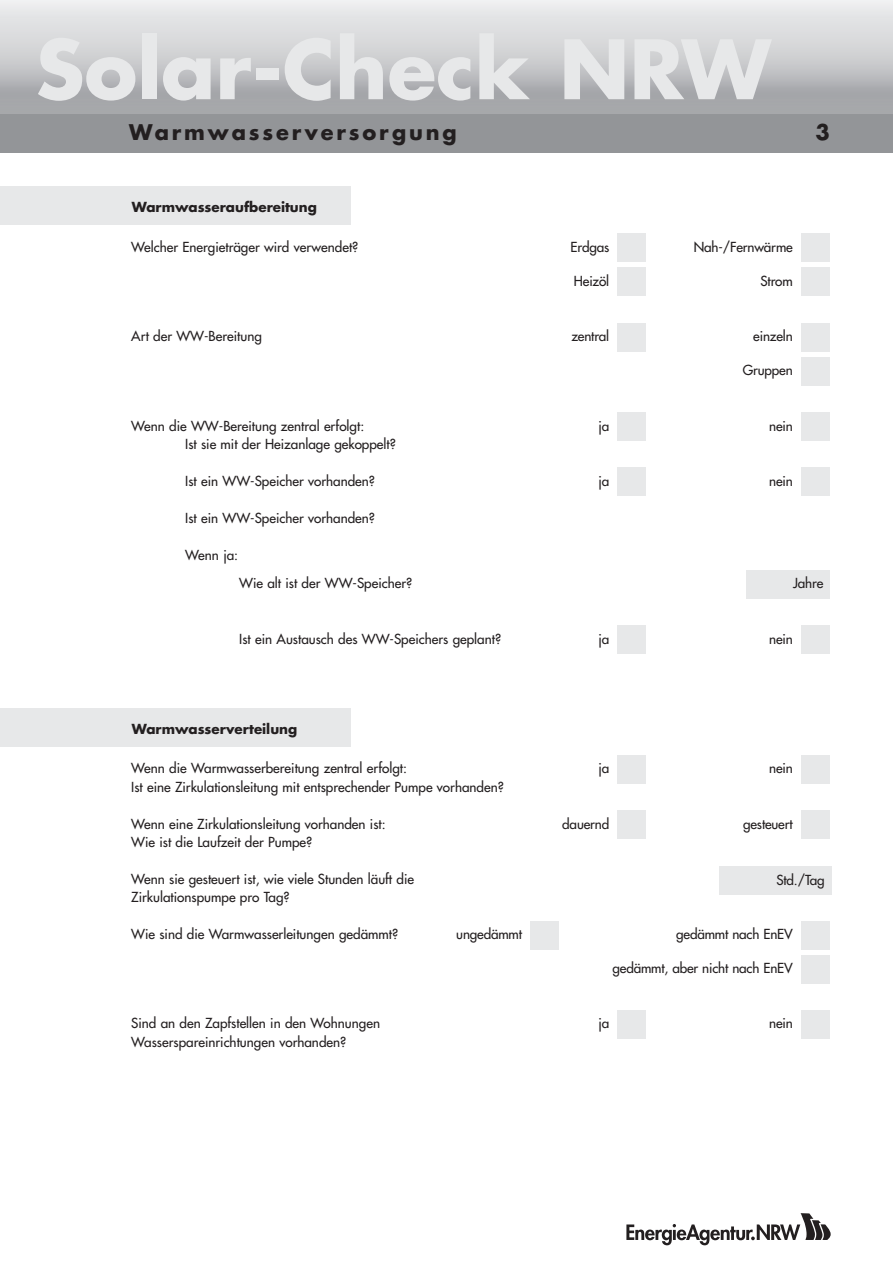
<style>
.page{position:relative;width:893px;height:1263px;background:#fff}
.page>*{position:absolute;margin:0;border:0;box-sizing:border-box;transform-origin:0 0}
.t1{font:700 79.5px "Futura";color:#e7e8e9}
.t2{font:700 21px "Futura";letter-spacing:.135em;color:#231f20}
.t3{font:13.5px/18.5px "Futura";color:#231f20}
.t4{font:700 13.5px "Futura";color:#231f20}
</style>
<div class="page">
<div style="left:719px;top:866px;width:112px;height:29px;background:#e7e8e9"></div>
<hr style="left:0;top:112px;width:892px;height:3px;background:#949699">
<hr style="left:0;top:109px;width:892px;height:3px;background:#97989c">
<hr style="left:0;top:106px;width:892px;height:3px;background:#999b9e">
<hr style="left:0;top:103px;width:892px;height:3px;background:#9b9da0">
<hr style="left:0;top:100px;width:892px;height:3px;background:#9e9fa3">
<hr style="left:0;top:97px;width:892px;height:3px;background:#a0a2a5">
<hr style="left:0;top:94px;width:892px;height:3px;background:#a3a4a8">
<hr style="left:0;top:91px;width:892px;height:3px;background:#a5a6aa">
<hr style="left:0;top:88px;width:892px;height:3px;background:#a8a9ad">
<hr style="left:0;top:85px;width:892px;height:3px;background:#aaabaf">
<hr style="left:0;top:82px;width:892px;height:3px;background:#adaeb2">
<hr style="left:0;top:79px;width:892px;height:3px;background:#afb0b4">
<hr style="left:0;top:76px;width:892px;height:3px;background:#b1b2b6">
<hr style="left:0;top:73px;width:892px;height:3px;background:#b4b5b8">
<hr style="left:0;top:70px;width:892px;height:3px;background:#b6b7bb">
<hr style="left:0;top:67px;width:892px;height:3px;background:#b9babd">
<hr style="left:0;top:64px;width:892px;height:3px;background:#bbbcbf">
<hr style="left:0;top:61px;width:892px;height:3px;background:#bebfc1">
<hr style="left:0;top:58px;width:892px;height:3px;background:#c0c1c4">
<hr style="left:0;top:56px;width:892px;height:2px;background:#c2c3c5">
<hr style="left:0;top:54px;width:892px;height:2px;background:#c3c4c7">
<hr style="left:0;top:52px;width:892px;height:2px;background:#c5c6c8">
<hr style="left:0;top:50px;width:892px;height:2px;background:#c7c8ca">
<hr style="left:0;top:48px;width:892px;height:2px;background:#c8c9cb">
<hr style="left:0;top:46px;width:892px;height:2px;background:#cacbcd">
<hr style="left:0;top:44px;width:892px;height:2px;background:#cbccce">
<hr style="left:0;top:42px;width:892px;height:2px;background:#cdced0">
<hr style="left:0;top:40px;width:892px;height:2px;background:#cfd0d2">
<hr style="left:0;top:37px;width:892px;height:3px;background:#d0d1d3">
<hr style="left:0;top:34px;width:892px;height:3px;background:#d3d4d6">
<hr style="left:0;top:31px;width:892px;height:3px;background:#d5d6d8">
<hr style="left:0;top:28px;width:892px;height:3px;background:#d8d9db">
<hr style="left:0;top:25px;width:892px;height:3px;background:#dadbdd">
<hr style="left:0;top:22px;width:892px;height:3px;background:#dcdddf">
<hr style="left:0;top:19px;width:892px;height:3px;background:#dfe0e2">
<hr style="left:0;top:16px;width:892px;height:3px;background:#e1e2e4">
<hr style="left:0;top:13px;width:892px;height:3px;background:#e4e5e7">
<hr style="left:0;top:10px;width:892px;height:3px;background:#e7e8e9">
<hr style="left:0;top:7px;width:892px;height:3px;background:#eaebec">
<hr style="left:0;top:4px;width:892px;height:3px;background:#ededee">
<hr style="left:0;top:1px;width:892px;height:3px;background:#f0f0f1">
<hr style="left:0;top:0;width:892px;height:1px;background:#f2f3f4">
<div style="left:0;top:187px;width:350px;height:38px;background:#e7e8e9"></div>
<div style="left:0;top:115px;width:892px;height:38px;background:#939598"></div>
<div style="left:617px;top:234px;width:29px;height:28px;background:#e7e8e9"></div>
<div style="left:801px;top:234px;width:28px;height:28px;background:#e7e8e9"></div>
<svg style="left:626px;top:1213px;width:204px;height:32px"></svg>
<div style="left:617px;top:268px;width:29px;height:28px;background:#e7e8e9"></div>
<div style="left:801px;top:268px;width:28px;height:28px;background:#e7e8e9"></div>
<div style="left:617px;top:323px;width:29px;height:29px;background:#e7e8e9"></div>
<div style="left:801px;top:323px;width:28px;height:29px;background:#e7e8e9"></div>
<div style="left:617px;top:412px;width:29px;height:29px;background:#e7e8e9"></div>
<div style="left:801px;top:412px;width:28px;height:29px;background:#e7e8e9"></div>
<div style="left:801px;top:357px;width:28px;height:29px;background:#e7e8e9"></div>
<div style="left:617px;top:467px;width:29px;height:29px;background:#e7e8e9"></div>
<div style="left:801px;top:467px;width:28px;height:29px;background:#e7e8e9"></div>
<div style="left:746px;top:570px;width:83px;height:29px;background:#e7e8e9"></div>
<div style="left:617px;top:625px;width:29px;height:29px;background:#e7e8e9"></div>
<div style="left:801px;top:625px;width:28px;height:29px;background:#e7e8e9"></div>
<div style="left:0;top:708px;width:350px;height:39px;background:#e7e8e9"></div>
<div style="left:617px;top:755px;width:29px;height:29px;background:#e7e8e9"></div>
<div style="left:801px;top:755px;width:28px;height:29px;background:#e7e8e9"></div>
<div style="left:617px;top:810px;width:29px;height:29px;background:#e7e8e9"></div>
<div style="left:801px;top:810px;width:28px;height:29px;background:#e7e8e9"></div>
<div style="left:617px;top:1010px;width:29px;height:29px;background:#e7e8e9"></div>
<div style="left:801px;top:1010px;width:28px;height:29px;background:#e7e8e9"></div>
<div style="left:530px;top:921px;width:29px;height:28px;background:#e7e8e9"></div>
<div style="left:801px;top:921px;width:28px;height:28px;background:#e7e8e9"></div>
<div style="left:801px;top:955px;width:28px;height:28px;background:#e7e8e9"></div>
<h1 class="t1" style="left:36px;top:33px;width:736px">Solar-Check NRW</h1>
<h2 class="t2" style="left:129px;top:123px;width:329px">Warmwasserversorgung</h2>
<h2 class="t2" style="left:815px;top:123px;width:16px">3</h2>
<p class="t4" style="left:132px;top:201px;width:187px">Warmwasseraufbereitung</p>
<p class="t3" style="left:131px;top:239px;width:229px">Welcher Energieträger wird verwendet?</p>
<p class="t3" style="left:570px;top:239px;width:40px">Erdgas</p>
<p class="t3" style="left:693px;top:239px;width:100px">Nah-/Fernwärme</p>
<p class="t3" style="left:574px;top:273px;width:37px">Heizöl</p>
<p class="t3" style="left:760px;top:273px;width:34px">Strom</p>
<p class="t3" style="left:131px;top:328px;width:132px">Art der WW-Bereitung</p>
<p class="t3" style="left:571px;top:328px;width:39px">zentral</p>
<p class="t3" style="left:753px;top:328px;width:41px">einzeln</p>
<p class="t3" style="left:742px;top:362px;width:51px">Gruppen</p>
<p class="t3" style="left:185px;top:417px;width:212px;text-indent:-54px">Wenn die WW-Bereitung zentral erfolgt:<br>Ist sie mit der Heizanlage gekoppelt?</p>
<p class="t3" style="left:598px;top:417px;width:12px">ja</p>
<p class="t3" style="left:769px;top:417px;width:25px">nein</p>
<p class="t3" style="left:185px;top:472px;width:191px">Ist ein WW-Speicher vorhanden?</p>
<p class="t3" style="left:185px;top:510px;width:191px">Ist ein WW-Speicher vorhanden?</p>
<p class="t3" style="left:185px;top:547px;width:54px">Wenn ja:</p>
<p class="t3" style="left:598px;top:472px;width:12px">ja</p>
<p class="t3" style="left:769px;top:472px;width:25px">nein</p>
<p class="t3" style="left:239px;top:575px;width:174px">Wie alt ist der WW-Speicher?</p>
<p class="t3" style="left:239px;top:630px;width:263px">Ist ein Austausch des WW-Speichers geplant?</p>
<p class="t3" style="left:598px;top:630px;width:12px">ja</p>
<p class="t3" style="left:769px;top:630px;width:25px">nein</p>
<p class="t3" style="left:793px;top:575px;width:32px">Jahre</p>
<p class="t4" style="left:132px;top:722px;width:167px">Warmwasserverteilung</p>
<p class="t3" style="left:131px;top:760px;width:374px">Wenn die Warmwasserbereitung zentral erfolgt:<br>Ist eine Zirkulationsleitung mit entsprechender Pumpe vorhanden?</p>
<p class="t3" style="left:598px;top:760px;width:12px">ja</p>
<p class="t3" style="left:769px;top:760px;width:25px">nein</p>
<p class="t3" style="left:131px;top:815px;width:256px">Wenn eine Zirkulationsleitung vorhanden ist:<br>Wie ist die Laufzeit der Pumpe?</p>
<p class="t3" style="left:562px;top:815px;width:48px">dauernd</p>
<p class="t3" style="left:743px;top:815px;width:51px">gesteuert</p>
<p class="t3" style="left:131px;top:871px;width:284px">Wenn sie gesteuert ist, wie viele Stunden läuft die<br>Zirkulationspumpe pro Tag?</p>
<p class="t3" style="left:131px;top:926px;width:268px">Wie sind die Warmwasserleitungen gedämmt?</p>
<p class="t3" style="left:456px;top:926px;width:67px">ungedämmt</p>
<p class="t3" style="left:676px;top:926px;width:118px">gedämmt nach EnEV</p>
<p class="t3" style="left:612px;top:960px;width:182px">gedämmt, aber nicht nach EnEV</p>
<p class="t3" style="left:776px;top:871px;width:50px">Std./Tag</p>
<p class="t3" style="left:131px;top:1015px;width:250px">Sind an den Zapfstellen in den Wohnungen<br>Wasserspareinrichtungen vorhanden?</p>
<p class="t3" style="left:598px;top:1015px;width:12px">ja</p>
<p class="t3" style="left:769px;top:1015px;width:25px">nein</p>
</div>
